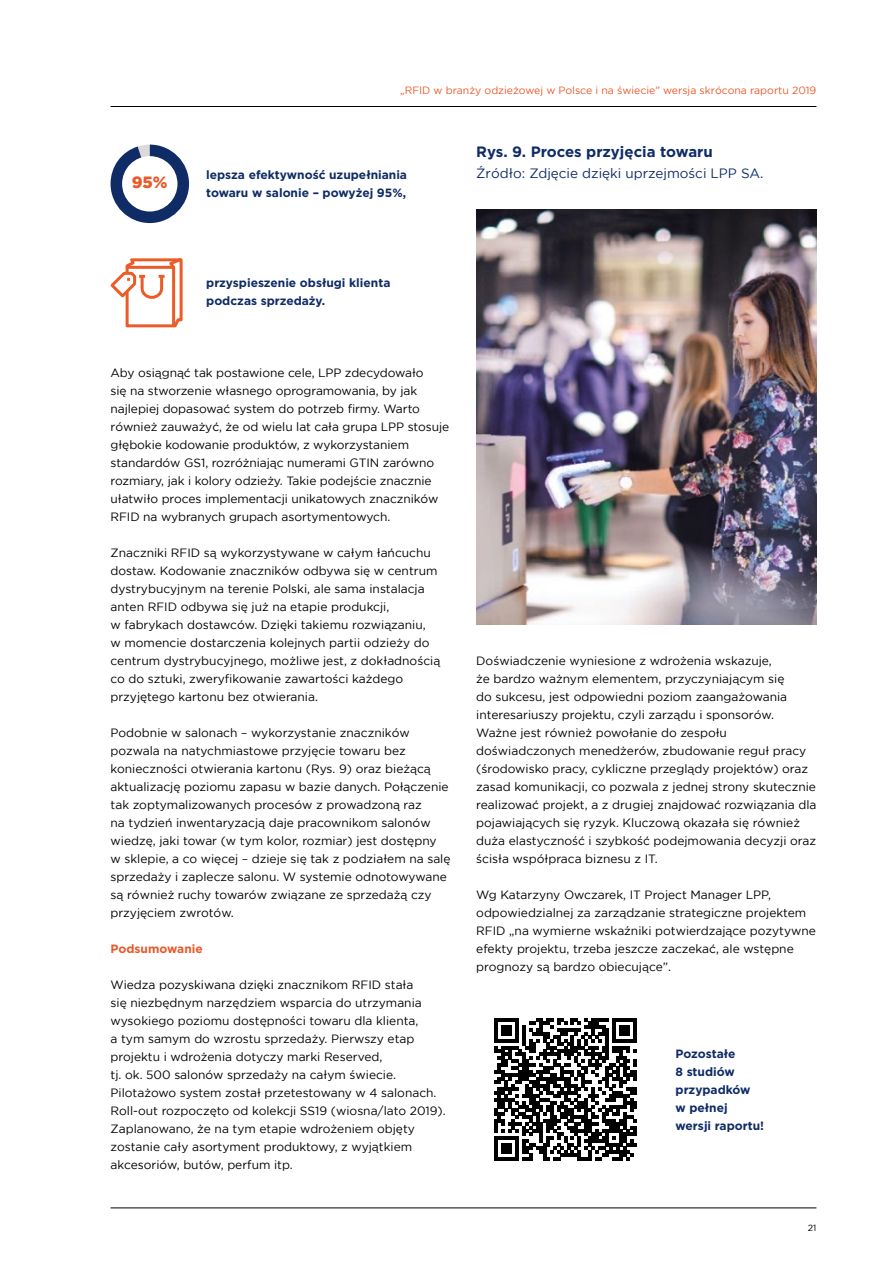
<style>
.page{position:relative;width:893px;height:1263px;background:#fff}
.page>*{position:absolute;margin:0;border:0;box-sizing:border-box;transform-origin:0 0}
.t1{font:900 16.35px "Gotham";color:#ea5929}
.t2{font:700 15px "Gotham";color:#102c66}
.t3{font:13.5px "Gotham";color:#102c66}
.t4{font:12px/18px "Gotham";color:#000}
.t5{font:700 12px/18px "Gotham";color:#102c66}
.t6{font:700 12px "Gotham";color:#ea5929}
.t7{font:10.5px "Gotham";color:#ea5929}
.t8{font:9px "Gotham";color:#000}
</style>
<div class="page">
<hr style="left:111px;top:106px;width:705px;height:1px;background:#000">
<hr style="left:111px;top:1207px;width:705px;height:1px;background:#000">
<img style="left:476px;top:209px;width:340px;height:415px">
<svg style="left:111px;top:145px;width:78px;height:78px"></svg>
<div style="left:122px;top:156px;width:55px;height:55px;background:#fff;border-radius:50%"></div>
<svg style="left:111px;top:258px;width:72px;height:69px"></svg>
<svg style="left:494px;top:1018px;width:143px;height:142px"></svg>
<h1 class="t1" style="left:132px;top:171px;width:37px">95%</h1>
<p class="t7" style="left:400px;top:84px;width:418px">„RFID w branży odzieżowej w Polsce i na świecie” wersja skrócona raportu 2019</p>
<p class="t5" style="left:206px;top:165px;width:202px">lepsza efektywność uzupełniania towaru w salonie – powyżej 95%,</p>
<p class="t5" style="left:206px;top:273px;width:186px">przyspieszenie obsługi klienta podczas sprzedaży.</p>
<p class="t2" style="left:476px;top:141px;width:238px">Rys. 9. Proces przyjęcia towaru</p>
<p class="t3" style="left:476px;top:165px;width:289px">Źródło: Zdjęcie dzięki uprzejmości LPP SA.</p>
<p class="t4" style="left:111px;top:363px;width:340px">Aby osiągnąć tak postawione cele, LPP zdecydowało<br>się na stworzenie własnego oprogramowania, by jak najlepiej dopasować system do potrzeb firmy. Warto również zauważyć, że od wielu lat cała grupa LPP stosuje głębokie kodowanie produktów, z wykorzystaniem standardów GS1, rozróżniając numerami GTIN zarówno rozmiary, jak i kolory odzieży. Takie podejście znacznie ułatwiło proces implementacji unikatowych znaczników RFID na wybranych grupach asortymentowych.</p>
<p class="t4" style="left:111px;top:543px;width:331px">Znaczniki RFID są wykorzystywane w całym łańcuchu dostaw. Kodowanie znaczników odbywa się w centrum dystrybucyjnym na terenie Polski, ale sama instalacja anten RFID odbywa się już na etapie produkcji,<br>w fabrykach dostawców. Dzięki takiemu rozwiązaniu,<br>w momencie dostarczenia kolejnych partii odzieży do centrum dystrybucyjnego, możliwe jest, z dokładnością co do sztuki, zweryfikowanie zawartości każdego przyjętego kartonu bez otwierania.</p>
<p class="t4" style="left:111px;top:723px;width:341px">Podobnie w salonach – wykorzystanie znaczników pozwala na natychmiastowe przyjęcie towaru bez konieczności otwierania kartonu (Rys. 9) oraz bieżącą aktualizację poziomu zapasu w bazie danych. Połączenie tak zoptymalizowanych procesów z prowadzoną raz<br>na tydzień inwentaryzacją daje pracownikom salonów wiedzę, jaki towar (w tym kolor, rozmiar) jest dostępny<br>w sklepie, a co więcej – dzieje się tak z podziałem na salę sprzedaży i zaplecze salonu. W systemie odnotowywane są również ruchy towarów związane ze sprzedażą czy przyjęciem zwrotów.</p>
<p class="t6" style="left:111px;top:940px;width:94px">Podsumowanie</p>
<p class="t4" style="left:111px;top:975px;width:337px">Wiedza pozyskiwana dzięki znacznikom RFID stała<br>się niezbędnym narzędziem wsparcia do utrzymania wysokiego poziomu dostępności towaru dla klienta,<br>a tym samym do wzrostu sprzedaży. Pierwszy etap projektu i wdrożenia dotyczy marki Reserved,<br>tj. ok. 500 salonów sprzedaży na całym świecie.<br>Pilotażowo system został przetestowany w 4 salonach.<br>Roll-out rozpoczęto od kolekcji SS19 (wiosna/lato 2019).<br>Zaplanowano, że na tym etapie wdrożeniem objęty zostanie cały asortyment produktowy, z wyjątkiem akcesoriów, butów, perfum itp.</p>
<p class="t4" style="left:476px;top:651px;width:342px">Doświadczenie wyniesione z wdrożenia wskazuje,<br>że bardzo ważnym elementem, przyczyniającym się<br>do sukcesu, jest odpowiedni poziom zaangażowania interesariuszy projektu, czyli zarządu i sponsorów.<br>Ważne jest również powołanie do zespołu doświadczonych menedżerów, zbudowanie reguł pracy (środowisko pracy, cykliczne przeglądy projektów) oraz zasad komunikacji, co pozwala z jednej strony skutecznie realizować projekt, a z drugiej znajdować rozwiązania dla pojawiających się ryzyk. Kluczową okazała się również duża elastyczność i szybkość podejmowania decyzji oraz ścisła współpraca biznesu z IT.</p>
<p class="t4" style="left:476px;top:885px;width:341px">Wg Katarzyny Owczarek, IT Project Manager LPP, odpowiedzialnej za zarządzanie strategiczne projektem RFID „na wymierne wskaźniki potwierdzające pozytywne efekty projektu, trzeba jeszcze zaczekać, ale wstępne prognozy są bardzo obiecujące”.</p>
<p class="t5" style="left:676px;top:1045px;width:90px">Pozostałe<br>8 studiów przypadków<br>w pełnej wersji raportu!</p>
<p class="t8" style="left:808px;top:1223px;width:10px">21</p>
</div>
